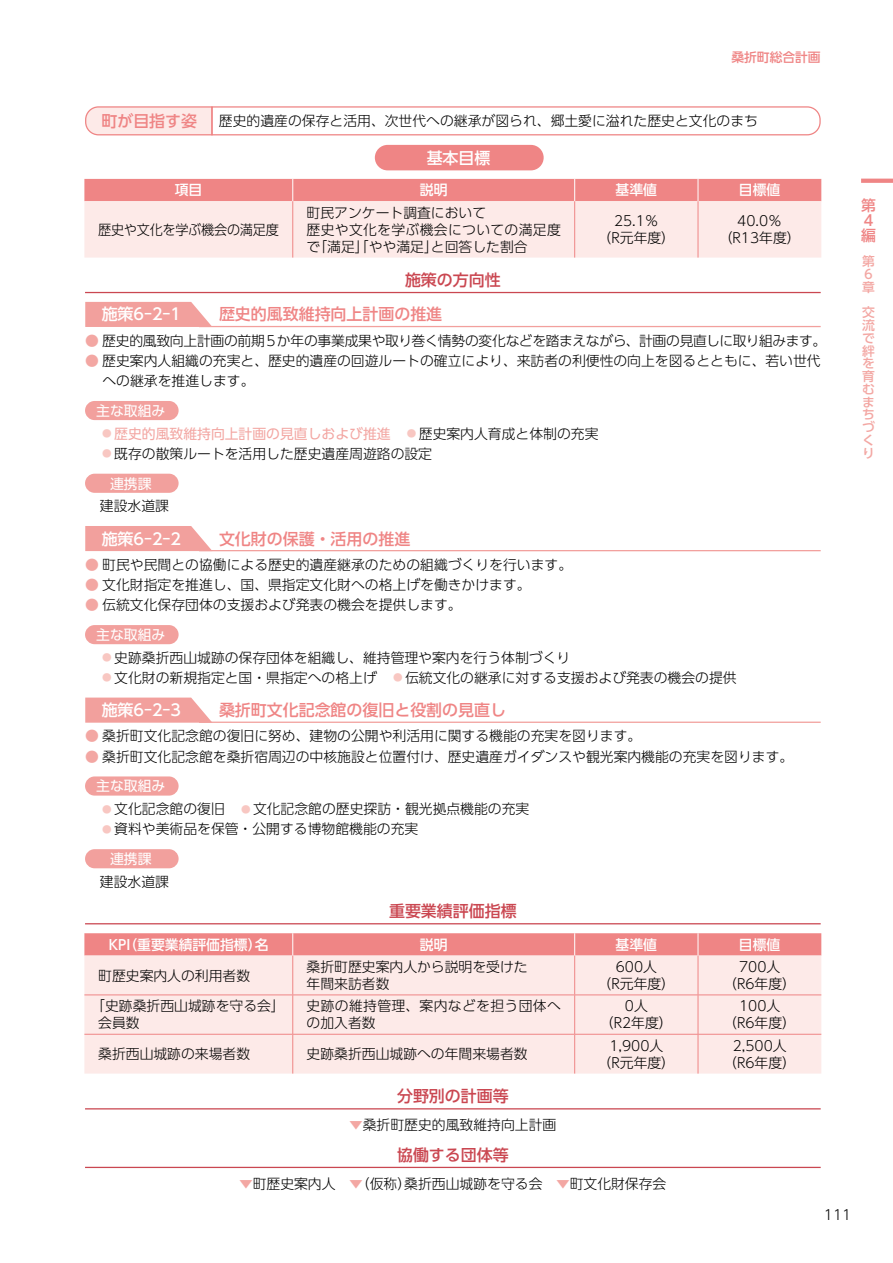
<style>
.page{position:relative;width:893px;height:1263px;background:#fff}
.page>*{position:absolute;margin:0;border:0;box-sizing:border-box;transform-origin:0 0}
.t1{font:500 15.9px "UD Shin Go Pr 6 N";color:#ef8585}
.t2{font:500 15.9px "UD Shin Go Pr 6 N";color:#ca4751}
.t3{font:500 15.9px "UD Shin Go Pr 6 N";color:#fff}
.t4{font:500 14.85px/14.9px "UD Shin Go Pr 6 N";color:#ef8585}
.t5{font:300 13.8px/17px "UD Shin Go Pr 6 N";color:#000}
.t6{font:300 13.8px "UD Shin Go Pr 6 N";letter-spacing:-.025em;color:#000}
.t7{font:13.8px "UD Shin Go Pr 6 N";color:#f3a7a3}
.t8{font:500 13.8px "UD Shin Go Pr 6 N";color:#fff}
.t9{font:300 13.8px/17px "UD Shin Go Pr 6 N";letter-spacing:.025em;color:#000}
.t10{font:300 13.8px "UD Shin Go Pr 6 N";color:#000;scale:.95 1}
.t11{font:13.8px "UD Shin Go Pr 6 N";color:#fff}
.t12{font:500 12.75px/12.8px "UD Shin Go Pr 6 N";color:#f3a7a3}
.t13{font:500 12.75px "UD Shin Go Pr 6 N";color:#ef8585}
.s1{color:#f3a7a3}
.s2{font-weight:300;font-size:9.6px;color:#f8c7c2}
.s3{font-weight:300;color:#000}
.s4{font-size:9.6px;color:#f8c7c2}
.s5{font-weight:400;color:#fff}
</style>
<div class="page">
<div style="left:375px;top:145px;width:169px;height:25px;background:#ef8585;border-radius:13px"></div>
<svg style="left:84px;top:179px;width:737px;height:79px;background:#f9cdcc"></svg>
<hr style="left:292px;top:201px;width:1px;height:57px;background:#ef8585">
<hr style="left:574px;top:201px;width:1px;height:57px;background:#ef8585">
<hr style="left:698px;top:201px;width:1px;height:57px;background:#ef8585">
<div style="left:84px;top:955px;width:737px;height:118px;background:#fdeae8"></div>
<div style="left:84px;top:933px;width:737px;height:22px;background:#ef8585"></div>
<hr style="left:292px;top:955px;width:1px;height:39px;background:#ef8585">
<hr style="left:574px;top:955px;width:1px;height:39px;background:#ef8585">
<hr style="left:698px;top:955px;width:1px;height:39px;background:#ef8585">
<hr style="left:84px;top:994px;width:209px;height:1px;background:#ef8585">
<hr style="left:293px;top:994px;width:282px;height:1px;background:#ef8585">
<hr style="left:292px;top:995px;width:1px;height:39px;background:#ef8585">
<hr style="left:575px;top:994px;width:123px;height:1px;background:#ef8585">
<hr style="left:574px;top:995px;width:1px;height:39px;background:#ef8585">
<hr style="left:698px;top:994px;width:123px;height:1px;background:#ef8585">
<hr style="left:698px;top:995px;width:1px;height:39px;background:#ef8585">
<hr style="left:84px;top:1034px;width:209px;height:1px;background:#ef8585">
<hr style="left:293px;top:1034px;width:282px;height:1px;background:#ef8585">
<hr style="left:292px;top:1034px;width:1px;height:39px;background:#ef8585">
<hr style="left:575px;top:1034px;width:123px;height:1px;background:#ef8585">
<hr style="left:574px;top:1034px;width:1px;height:39px;background:#ef8585">
<hr style="left:698px;top:1034px;width:123px;height:1px;background:#ef8585">
<hr style="left:698px;top:1034px;width:1px;height:39px;background:#ef8585">
<hr style="left:85px;top:923px;width:736px;height:1px;background:#ca4751">
<hr style="left:85px;top:1108px;width:736px;height:1px;background:#ca4751">
<hr style="left:85px;top:1167px;width:736px;height:1px;background:#ca4751">
<svg style="left:85px;top:106px;width:736px;height:30px"></svg>
<hr style="left:85px;top:292px;width:736px;height:1px;background:#ca4751">
<hr style="left:199px;top:326px;width:622px;height:1px;background:#f2a09d">
<svg style="left:85px;top:302px;width:127px;height:25px;background:#f3a7a5"></svg>
<div style="left:85px;top:401px;width:94px;height:19px;background:#f2a09d;border-radius:10px"></div>
<div style="left:85px;top:474px;width:94px;height:19px;background:#f2a09d;border-radius:10px"></div>
<hr style="left:199px;top:550px;width:622px;height:1px;background:#f2a09d">
<svg style="left:85px;top:526px;width:127px;height:25px;background:#f3a7a5"></svg>
<div style="left:85px;top:625px;width:94px;height:19px;background:#f2a09d;border-radius:10px"></div>
<hr style="left:199px;top:722px;width:622px;height:1px;background:#f2a09d">
<svg style="left:85px;top:697px;width:127px;height:26px;background:#f3aaa8"></svg>
<div style="left:85px;top:776px;width:94px;height:20px;background:#f2a09d;border-radius:10px"></div>
<div style="left:85px;top:849px;width:94px;height:19px;background:#f2a09d;border-radius:10px"></div>
<svg style="left:861px;top:179px;width:32px;height:4px"></svg>
<p class="t13" style="left:731px;top:47px;width:91px">桑折町総合計画</p>
<p class="t1" style="left:101px;top:108px;width:97px">町が目指す姿</p>
<p class="t5" style="left:219px;top:112px;width:540px">歴史的遺産の保存と活用、次世代への継承が図られ、郷土愛に溢れた歴史と文化のまち</p>
<p class="t3" style="left:427px;top:145px;width:65px">基本目標</p>
<p class="t8" style="left:175px;top:179px;width:29px">項目</p>
<p class="t8" style="left:420px;top:179px;width:29px">説明</p>
<p class="t8" style="left:616px;top:179px;width:43px">基準値</p>
<p class="t8" style="left:739px;top:179px;width:43px">目標値</p>
<p class="t10" style="left:98px;top:218px;width:192px">歴史や文化を学ぶ機会の満足度</p>
<p class="t5" style="left:307px;top:203px;width:256px">町民アンケート調査において<br>歴史や文化を学ぶ機会についての満足度で「満足」「やや満足」と回答した割合</p>
<p class="t5" style="left:598px;top:212px;width:79px;text-align:center">25.1％<br>（R元年度）</p>
<p class="t5" style="left:719px;top:212px;width:83px;text-align:center">40.0％（R13年度）</p>
<p class="t2" style="left:405px;top:267px;width:97px">施策の方向性</p>
<p class="t3" style="left:102px;top:302px;width:81px">施策6-2-1</p>
<p class="t1" style="left:219px;top:302px;width:225px">歴史的風致維持向上計画の推進</p>
<p class="t6" style="left:85px;top:329px;width:743px"><span class="s1">●</span> 歴史的風致向上計画の前期５か年の事業成果や取り巻く情勢の変化などを踏まえながら、計画の見直しに取り組みます。</p>
<p class="t5" style="left:102px;top:350px;width:720px;line-height:20.2px;text-indent:-17px"><span class="s1">●</span> 歴史案内人組織の充実と、歴史的遺産の回遊ルートの確立により、来訪者の利便性の向上を図るとともに、若い世代への継承を推進します。</p>
<p class="t11" style="left:96px;top:399px;width:71px">主な取組み</p>
<p class="t7" style="left:102px;top:422px;width:498px"><span class="s2">●</span> 歴史的風致維持向上計画の見直しおよび推進 <span class="s2">●</span> <span class="s3">歴史案内人育成と体制の充実</span></p>
<p class="t5" style="left:110px;top:438px;width:324px;line-height:29.7px;text-indent:-8px"><span class="s4">●</span> 既存の散策ルートを活用した歴史遺産周遊路の設定<span class="s5">連携課</span></p>
<p class="t5" style="left:100px;top:497px;width:71px">建設水道課</p>
<p class="t3" style="left:102px;top:526px;width:81px">施策6-2-2</p>
<p class="t1" style="left:219px;top:526px;width:193px">文化財の保護・活用の推進</p>
<p class="t5" style="left:85px;top:556px;width:489px"><span class="s1">●</span> 町民や民間との協働による歴史的遺産継承のための組織づくりを行います。</p>
<p class="t5" style="left:85px;top:576px;width:447px"><span class="s1">●</span> 文化財指定を推進し、国、県指定文化財への格上げを働きかけます。</p>
<p class="t5" style="left:96px;top:590px;width:367px;line-height:29.7px;text-indent:-11px"><span class="s1">●</span> 伝統文化保存団体の支援および発表の機会を提供します。<span class="s5">主な取組み</span></p>
<p class="t5" style="left:102px;top:648px;width:469px"><span class="s4">●</span> 史跡桑折西山城跡の保存団体を組織し、維持管理や案内を行う体制づくり</p>
<p class="t5" style="left:102px;top:669px;width:636px"><span class="s4">●</span> 文化財の新規指定と国・県指定への格上げ　 <span class="s4">●</span> 伝統文化の継承に対する支援および発表の機会の提供</p>
<p class="t3" style="left:102px;top:697px;width:81px">施策6-2-3</p>
<p class="t1" style="left:219px;top:697px;width:289px">桑折町文化記念館の復旧と役割の見直し</p>
<p class="t5" style="left:85px;top:727px;width:558px"><span class="s1">●</span> 桑折町文化記念館の復旧に努め、建物の公開や利活用に関する機能の充実を図ります。</p>
<p class="t5" style="left:96px;top:741px;width:699px;line-height:29.7px;text-indent:-11px"><span class="s1">●</span> 桑折町文化記念館を桑折宿周辺の中核施設と位置付け、歴史遺産ガイダンスや観光案内機能の充実を図ります。<span class="s5">主な取組み</span></p>
<p class="t5" style="left:102px;top:800px;width:429px"><span class="s4">●</span> 文化記念館の復旧　 <span class="s4">●</span> 文化記念館の歴史探訪・観光拠点機能の充実</p>
<p class="t5" style="left:110px;top:814px;width:310px;line-height:29.7px;text-indent:-8px"><span class="s4">●</span> 資料や美術品を保管・公開する博物館機能の充実<span class="s5">連携課</span></p>
<p class="t5" style="left:100px;top:873px;width:71px">建設水道課</p>
<p class="t2" style="left:389px;top:898px;width:129px">重要業績評価指標</p>
<p class="t8" style="left:109px;top:933px;width:161px">KPI（重要業績評価指標）名</p>
<p class="t8" style="left:420px;top:933px;width:29px">説明</p>
<p class="t8" style="left:616px;top:933px;width:43px">基準値</p>
<p class="t8" style="left:739px;top:933px;width:43px">目標値</p>
<p class="t5" style="left:98px;top:966px;width:154px">町歴史案内人の利用者数</p>
<p class="t5" style="left:307px;top:958px;width:223px">桑折町歴史案内人から説明を受けた年間来訪者数</p>
<p class="t5" style="left:598px;top:958px;width:79px;text-align:center">600人<br>（R元年度）</p>
<p class="t5" style="left:723px;top:958px;width:74px;text-align:center">700人（R6年度）</p>
<p class="t5" style="left:98px;top:997px;width:188px;text-indent:-7px">「史跡桑折西山城跡を守る会」会員数</p>
<p class="t9" style="left:307px;top:997px;width:256px">史跡の維持管理、案内などを担う団体への加入者数</p>
<p class="t5" style="left:600px;top:997px;width:74px;text-align:center">0人<br>（R2年度）</p>
<p class="t5" style="left:723px;top:997px;width:74px;text-align:center">100人（R6年度）</p>
<p class="t5" style="left:98px;top:1045px;width:154px">桑折西山城跡の来場者数</p>
<p class="t5" style="left:307px;top:1045px;width:223px">史跡桑折西山城跡への年間来場者数</p>
<p class="t5" style="left:598px;top:1036px;width:79px;text-align:center">1,900人（R元年度）</p>
<p class="t5" style="left:723px;top:1036px;width:74px;text-align:center">2,500人（R6年度）</p>
<p class="t2" style="left:397px;top:1083px;width:113px">分野別の計画等</p>
<p class="t5" style="left:349px;top:1116px;width:209px"><span class="s1">▼</span>桑折町歴史的風致維持向上計画</p>
<p class="t2" style="left:397px;top:1142px;width:113px">協働する団体等</p>
<p class="t5" style="left:239px;top:1175px;width:429px"><span class="s1">▼</span>町歴史案内人　<span class="s1">▼</span>（仮称）桑折西山城跡を守る会　<span class="s1">▼</span>町文化財保存会</p>
<p class="t5" style="left:824px;top:1206px;width:29px">111</p>
<p class="t4" style="left:861px;top:197px;width:16px">第<br>４編</p>
<p class="t12" style="left:862px;top:255px;width:14px">第<br>６章</p>
<p class="t12" style="left:862px;top:306px;width:14px">交流で絆を育むまちづくり</p>
</div>
